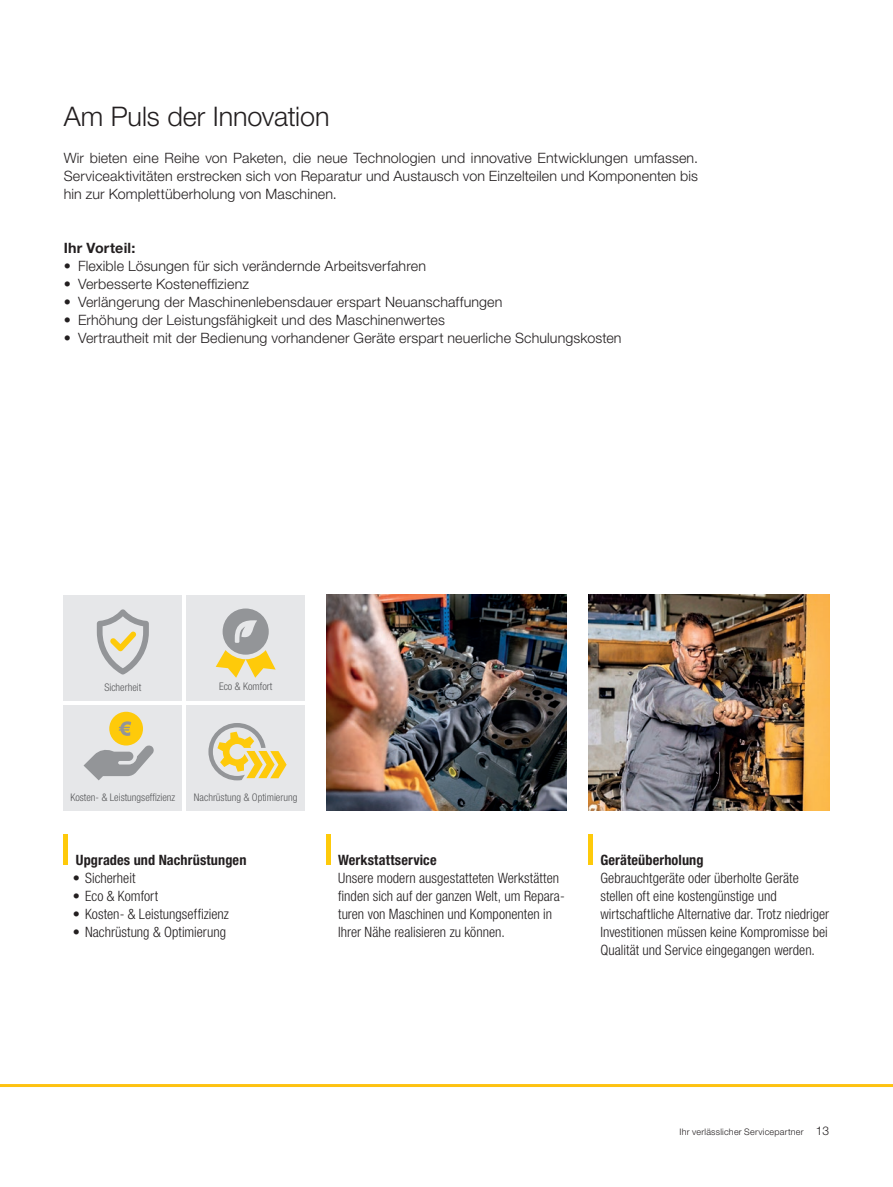
<style>
.page{position:relative;width:893px;height:1187px;background:#fff}
.page>*{position:absolute;margin:0;border:0;box-sizing:border-box;transform-origin:0 0}
.t1{font:300 27px "Helvetica Neue LT";letter-spacing:-.005em;color:#231f20}
.t2{font:300 14.25px/18px "Helvetica Neue LT";letter-spacing:.01em;color:#231f20;text-align:justify}
.t3{font:300 condensed 14.25px/18px "Helvetica Neue LT";color:#231f20}
.t4{font:700 condensed 14.25px "Helvetica Neue LT";letter-spacing:.01em;color:#231f20}
.t5{font:700 14.25px "Helvetica Neue LT";letter-spacing:.015em;color:#231f20}
.t6{font:300 condensed 10.5px "Helvetica Neue LT";color:#57585a}
.t7{font:300 9px "Helvetica Neue LT";letter-spacing:.025em;color:#231f20}
.s1{font-size:12px}
</style>
<div class="page">
<hr style="left:0;top:1083px;width:893px;height:3px;background:#fec210">
<img style="left:588px;top:594px;width:241px;height:216px">
<img style="left:326px;top:594px;width:241px;height:216px">
<div style="left:64px;top:594px;width:118px;height:106px;background:#e6e7e9"></div>
<div style="left:64px;top:705px;width:118px;height:105px;background:#e6e7e9"></div>
<div style="left:187px;top:594px;width:118px;height:106px;background:#e6e7e9"></div>
<div style="left:187px;top:705px;width:118px;height:105px;background:#e6e7e9"></div>
<svg style="left:84px;top:745px;width:70px;height:35px"></svg>
<div style="left:109px;top:711px;width:34px;height:34px;background:#feca0a;border-radius:50%"></div>
<svg style="left:119px;top:721px;width:12px;height:14px"></svg>
<svg style="left:208px;top:723px;width:79px;height:57px"></svg>
<svg style="left:97px;top:609px;width:52px;height:65px"></svg>
<svg style="left:216px;top:608px;width:60px;height:69px"></svg>
<hr style="left:64px;top:834px;width:4px;height:30px;background:#feca0a">
<hr style="left:326px;top:834px;width:4px;height:30px;background:#feca0a">
<hr style="left:588px;top:834px;width:4px;height:30px;background:#feca0a">
<h1 class="t1" style="left:64px;top:100px;width:267px">Am Puls der Innovation</h1>
<p class="t2" style="left:64px;top:148px;width:636px">Wir bieten eine Reihe von Paketen, die neue Technologien und innovative Entwicklungen umfassen.<br>Serviceaktivitäten erstrecken sich von Reparatur und Austausch von Einzelteilen und Komponenten bis hin zur Komplettüberholung von Maschinen.</p>
<p class="t5" style="left:64px;top:238px;width:73px">Ihr Vorteil:</p>
<p class="t2" style="left:64px;top:256px;width:364px">• Flexible Lösungen für sich verändernde Arbeitsverfahren</p>
<p class="t2" style="left:64px;top:274px;width:187px">• Verbesserte Kosteneffizienz</p>
<p class="t2" style="left:64px;top:292px;width:440px">• Verlängerung der Maschinenlebensdauer erspart Neuanschaffungen</p>
<p class="t2" style="left:64px;top:310px;width:383px">• Erhöhung der Leistungsfähigkeit und des Maschinenwertes</p>
<p class="t2" style="left:64px;top:328px;width:559px">• Vertrautheit mit der Bedienung vorhandener Geräte erspart neuerliche Schulungskosten</p>
<p class="t6" style="left:104px;top:680px;width:38px">Sicherheit</p>
<p class="t6" style="left:219px;top:680px;width:55px">Eco &amp; Komfort</p>
<p class="t6" style="left:70px;top:791px;width:106px">Kosten- &amp; Leistungseffizienz</p>
<p class="t6" style="left:194px;top:791px;width:105px">Nachrüstung &amp; Optimierung</p>
<p class="t4" style="left:76px;top:851px;width:172px">Upgrades und Nachrüstungen</p>
<p class="t3" style="left:73px;top:868px;width:64px">• Sicherheit</p>
<p class="t3" style="left:73px;top:886px;width:87px">• Eco &amp; Komfort</p>
<p class="t3" style="left:73px;top:904px;width:158px">• Kosten- &amp; Leistungseffizienz</p>
<p class="t3" style="left:73px;top:922px;width:155px">• Nachrüstung &amp; Optimierung</p>
<p class="t4" style="left:338px;top:851px;width:100px">Werkstattservice</p>
<p class="t3" style="left:338px;top:868px;width:228px">Unsere modern ausgestatteten Werkstätten finden sich auf der ganzen Welt, um Repara&shy;turen von Maschinen und Komponenten in Ihrer Nähe realisieren zu können.</p>
<p class="t4" style="left:600px;top:851px;width:105px">Geräteüberholung</p>
<p class="t3" style="left:600px;top:868px;width:230px">Gebrauchtgeräte oder überholte Geräte stellen oft eine kostengünstige und wirtschaftliche Alternative dar. Trotz niedriger Investitionen müssen keine Kompromisse bei Qualität und Service eingegangen werden.</p>
<p class="t7" style="left:680px;top:1126px;width:151px">Ihr verlässlicher Servicepartner <span class="s1">13</span></p>
</div>
